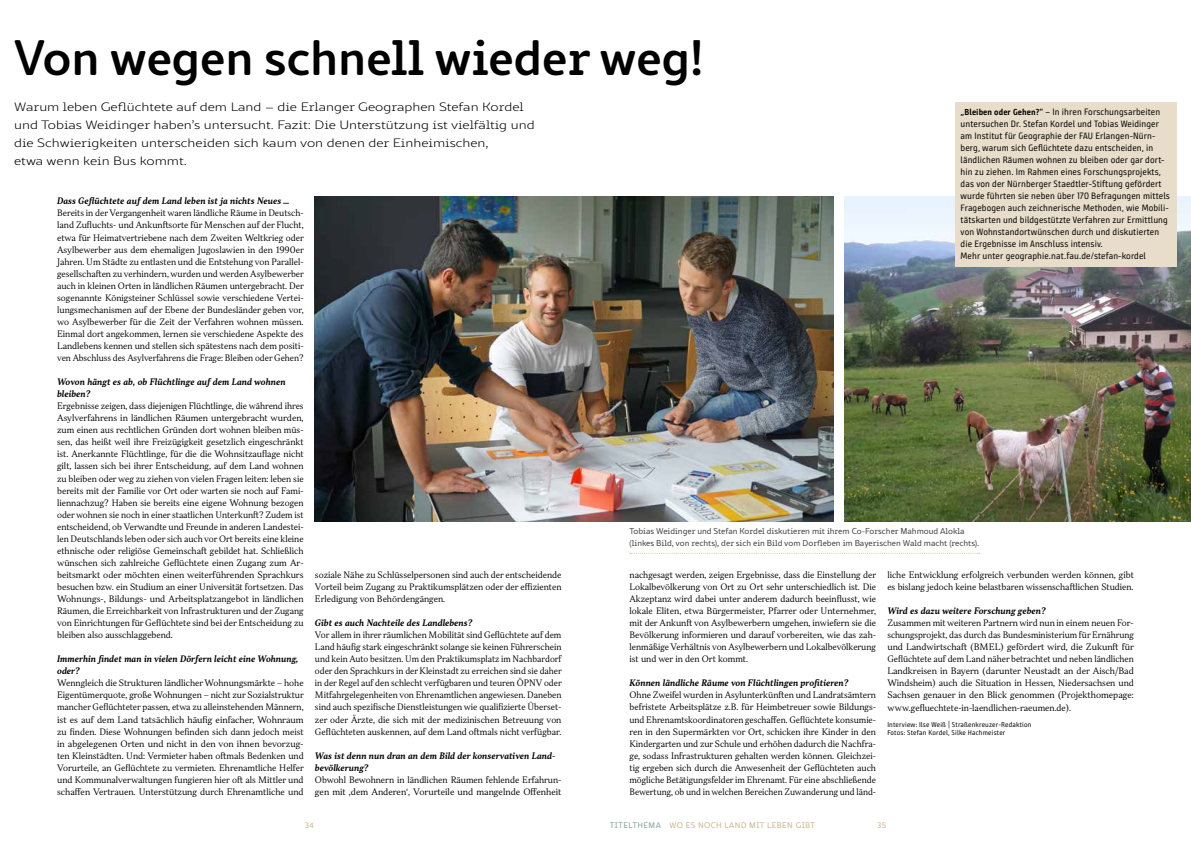
<style>
.page{position:relative;width:1191px;height:842px;background:#fff}
.page>*{position:absolute;margin:0;border:0;box-sizing:border-box;transform-origin:0 0}
.t1{font:700 49.1px "Marlon Pro";color:#000}
.t2{font:12px/18px "Marlon Pro";color:#000;scale:1.2 1}
.t3{font:9.2px/12px "Bunday Sans";letter-spacing:.01em;color:#000}
.t4{font:300 8.5px/12px "TT Jenevers";color:#000;text-align:justify}
.t5{font:italic 700 8.5px/12px "TT Jenevers";letter-spacing:.01em;color:#000}
.t6{font:500 8.5px/12px "Marlon Pro";color:#4b4b4d}
.t7{font:500 8px "Marlon Pro";letter-spacing:.06em;color:#cdb58b}
.t8{font:7px/8px "Bunday Sans";letter-spacing:.025em;color:#000}
.s1{font-weight:700;font-size:8.7px}
.s2{color:#84a5a0}
</style>
<div class="page">
<img style="left:315px;top:196px;width:518px;height:326px">
<img style="left:844px;top:196px;width:347px;height:326px">
<div style="left:955px;top:102px;width:221px;height:164px;background:#e8ddca"></div>
<svg style="left:630px;top:553px;width:349px;height:1px"></svg>
<h1 class="t1" style="left:14px;top:21px;width:691px">Von wegen schnell wieder weg!</h1>
<p class="t2" style="left:14px;top:98px;width:435px">Warum leben Geflüchtete auf dem Land – die Erlanger Geographen Stefan Kordel und Tobias Weidinger haben’s untersucht. Fazit: Die Unterstützung ist vielfältig und die Schwierigkeiten unterscheiden sich kaum von denen der Einheimischen,<br>etwa wenn kein Bus kommt.</p>
<p class="t5" style="left:57px;top:195px;width:234px">Dass Geflüchtete auf dem Land leben ist ja nichts Neues …</p>
<p class="t4" style="left:57px;top:207px;width:248px">Bereits in der Vergangenheit waren ländliche Räume in Deutsch&shy;land Zufluchts- und Ankunftsorte für Menschen auf der Flucht, etwa für Heimatvertriebene nach dem Zweiten Weltkrieg oder Asylbewerber aus dem ehemaligen Jugoslawien in den 1990er Jahren. Um Städte zu entlasten und die Entstehung von Parallel&shy;gesellschaften zu verhindern, wurden und werden Asylbewerber auch in kleinen Orten in ländlichen Räumen untergebracht. Der sogenannte Königsteiner Schlüssel sowie verschiedene Vertei&shy;lungsmechanismen auf der Ebene der Bundesländer geben vor, wo Asylbewerber für die Zeit der Verfahren wohnen müssen.<br>Einmal dort angekommen, lernen sie verschiedene Aspekte des Landlebens kennen und stellen sich spätestens nach dem positi&shy;ven Abschluss des Asylverfahrens die Frage: Bleiben oder Gehen?</p>
<p class="t5" style="left:57px;top:376px;width:230px">Wovon hängt es ab, ob Flüchtlinge auf dem Land wohnen bleiben?</p>
<p class="t4" style="left:57px;top:400px;width:248px">Ergebnisse zeigen, dass diejenigen Flüchtlinge, die während ihres Asylverfahrens in ländlichen Räumen untergebracht wurden, zum einen aus rechtlichen Gründen dort wohnen bleiben müs&shy;sen, das heißt weil ihre Freizügigkeit gesetzlich eingeschränkt ist. Anerkannte Flüchtlinge, für die die Wohnsitzauflage nicht gilt, lassen sich bei ihrer Entscheidung, auf dem Land wohnen zu bleiben oder weg zu ziehen von vielen Fragen leiten: leben sie bereits mit der Familie vor Ort oder warten sie noch auf Fami&shy;liennachzug? Haben sie bereits eine eigene Wohnung bezogen oder wohnen sie noch in einer staatlichen Unterkunft? Zudem ist entscheidend, ob Verwandte und Freunde in anderen Landestei&shy;len Deutschlands leben oder sich auch vor Ort bereits eine kleine ethnische oder religiöse Gemeinschaft gebildet hat. Schließlich wünschen sich zahlreiche Geflüchtete einen Zugang zum Ar&shy;beitsmarkt oder möchten einen weiterführenden Sprachkurs besuchen bzw. ein Studium an einer Universität fortsetzen. Das Wohnungs-, Bildungs- und Arbeitsplatzangebot in ländlichen Räumen, die Erreichbarkeit von Infrastrukturen und der Zugang von Einrichtungen für Geflüchtete sind bei der Entscheidung zu bleiben also ausschlaggebend.</p>
<p class="t5" style="left:57px;top:653px;width:243px">Immerhin findet man in vielen Dörfern leicht eine Wohnung, oder?</p>
<p class="t4" style="left:57px;top:677px;width:248px">Wenngleich die Strukturen ländlicher Wohnungsmärkte – hohe Eigentümerquote, große Wohnungen – nicht zur Sozialstruktur mancher Geflüchteter passen, etwa zu alleinstehenden Männern, ist es auf dem Land tatsächlich häufig einfacher, Wohnraum zu finden. Diese Wohnungen befinden sich dann jedoch meist in abgelegenen Orten und nicht in den von ihnen bevorzug&shy;ten Kleinstädten. Und: Vermieter haben oftmals Bedenken und Vorurteile, an Geflüchtete zu vermieten. Ehrenamtliche Helfer und Kommunalverwaltungen fungieren hier oft als Mittler und schaffen Vertrauen. Unterstützung durch Ehrenamtliche und</p>
<p class="t4" style="left:315px;top:569px;width:248px">soziale Nähe zu Schlüsselpersonen sind auch der entscheidende Vorteil beim Zugang zu Praktikumsplätzen oder der effizienten Erledigung von Behördengängen.</p>
<p class="t5" style="left:315px;top:617px;width:159px">Gibt es auch Nachteile des Landlebens?</p>
<p class="t4" style="left:315px;top:629px;width:248px">Vor allem in ihrer räumlichen Mobilität sind Geflüchtete auf dem Land häufig stark eingeschränkt solange sie keinen Führerschein und kein Auto besitzen. Um den Praktikumsplatz im Nachbardorf oder den Sprachkurs in der Kleinstadt zu erreichen sind sie daher in der Regel auf den schlecht verfügbaren und teuren ÖPNV oder Mitfahrgelegenheiten von Ehrenamtlichen angewiesen. Daneben sind auch spezifische Dienstleistungen wie qualifizierte Überset&shy;zer oder Ärzte, die sich mit der medizinischen Betreuung von Geflüchteten auskennen, auf dem Land oftmals nicht verfügbar.</p>
<p class="t5" style="left:315px;top:750px;width:241px">Was ist denn nun dran an dem Bild der konservativen Land&shy;bevölkerung?</p>
<p class="t4" style="left:315px;top:774px;width:248px">Obwohl Bewohnern in ländlichen Räumen fehlende Erfahrun&shy;gen mit ‚dem Anderen‘, Vorurteile und mangelnde Offenheit</p>
<p class="t3" style="left:960px;top:106px;width:211px"><span class="s1">„Bleiben oder Gehen?“</span> – In ihren Forschungsarbeiten untersuchen Dr. Stefan Kordel und Tobias Weidinger am Institut für Geographie der FAU Erlangen-Nürn&shy;berg, warum sich Geflüchtete dazu entscheiden, in ländlichen Räumen wohnen zu bleiben oder gar dort&shy;hin zu ziehen. Im Rahmen eines Forschungsprojekts, das von der Nürnberger Staedtler-Stiftung gefördert wurde führten sie neben über 170 Befragungen mittels Fragebogen auch zeichnerische Methoden, wie Mobili&shy;tätskarten und bildgestützte Verfahren zur Ermittlung von Wohnstandortwünschen durch und diskutierten die Ergebnisse im Anschluss intensiv.<br>Mehr unter geographie.nat.fau.de/stefan-kordel</p>
<p class="t6" style="left:629px;top:525px;width:351px">Tobias Weidinger und Stefan Kordel diskutieren mit ihrem Co-Forscher Mahmoud Alokla (linkes Bild, von rechts), der sich ein Bild vom Dorfleben im Bayerischen Wald macht (rechts).</p>
<p class="t4" style="left:629px;top:569px;width:248px">nachgesagt werden, zeigen Ergebnisse, dass die Einstellung der Lokalbevölkerung von Ort zu Ort sehr unterschiedlich ist. Die Akzeptanz wird dabei unter anderem dadurch beeinflusst, wie lokale Eliten, etwa Bürgermeister, Pfarrer oder Unternehmer, mit der Ankunft von Asylbewerbern umgehen, inwiefern sie die Bevölkerung informieren und darauf vorbereiten, wie das zah&shy;lenmäßige Verhältnis von Asylbewerbern und Lokalbevölkerung ist und wer in den Ort kommt.</p>
<p class="t5" style="left:629px;top:677px;width:220px">Können ländliche Räume von Flüchtlingen profitieren?</p>
<p class="t4" style="left:629px;top:689px;width:248px">Ohne Zweifel wurden in Asylunterkünften und Landratsämtern befristete Arbeitsplätze z.B. für Heimbetreuer sowie Bildungs&shy;und Ehrenamtskoordinatoren geschaffen. Geflüchtete konsumie&shy;ren in den Supermärkten vor Ort, schicken ihre Kinder in den Kindergarten und zur Schule und erhöhen dadurch die Nachfra&shy;ge, sodass Infrastrukturen gehalten werden können. Gleichzei&shy;tig ergeben sich durch die Anwesenheit der Geflüchteten auch mögliche Betätigungsfelder im Ehrenamt. Für eine abschließende Bewertung, ob und in welchen Bereichen Zuwanderung und länd-</p>
<p class="t4" style="left:887px;top:569px;width:248px">liche Entwicklung erfolgreich verbunden werden können, gibt es bislang jedoch keine belastbaren wissenschaftlichen Studien.</p>
<p class="t5" style="left:887px;top:605px;width:160px">Wird es dazu weitere Forschung geben?</p>
<p class="t4" style="left:887px;top:617px;width:248px">Zusammen mit weiteren Partnern wird nun in einem neuen For&shy;schungsprojekt, das durch das Bundesministerium für Ernährung und Landwirtschaft (BMEL) gefördert wird, die Zukunft für Geflüchtete auf dem Land näher betrachtet und neben ländlichen Landkreisen in Bayern (darunter Neustadt an der Aisch/Bad Windsheim) auch die Situation in Hessen, Niedersachsen und Sachsen genauer in den Blick genommen (Projekthomepage: www.gefluechtete-in-laendlichen-raeumen.de).</p>
<p class="t8" style="left:887px;top:720px;width:146px">Interview: Ilse Weiß | Straßenkreuzer-Redaktion<br>Fotos: Stefan Kordel, Silke Hachmeister</p>
<p class="t7" style="left:305px;top:819px;width:11px">34</p>
<p class="t7" style="left:609px;top:819px;width:207px"><span class="s2">TITELTHEMA</span> WO ES NOCH LAND MIT LEBEN GIBT</p>
<p class="t7" style="left:877px;top:819px;width:11px">35</p>
</div>
